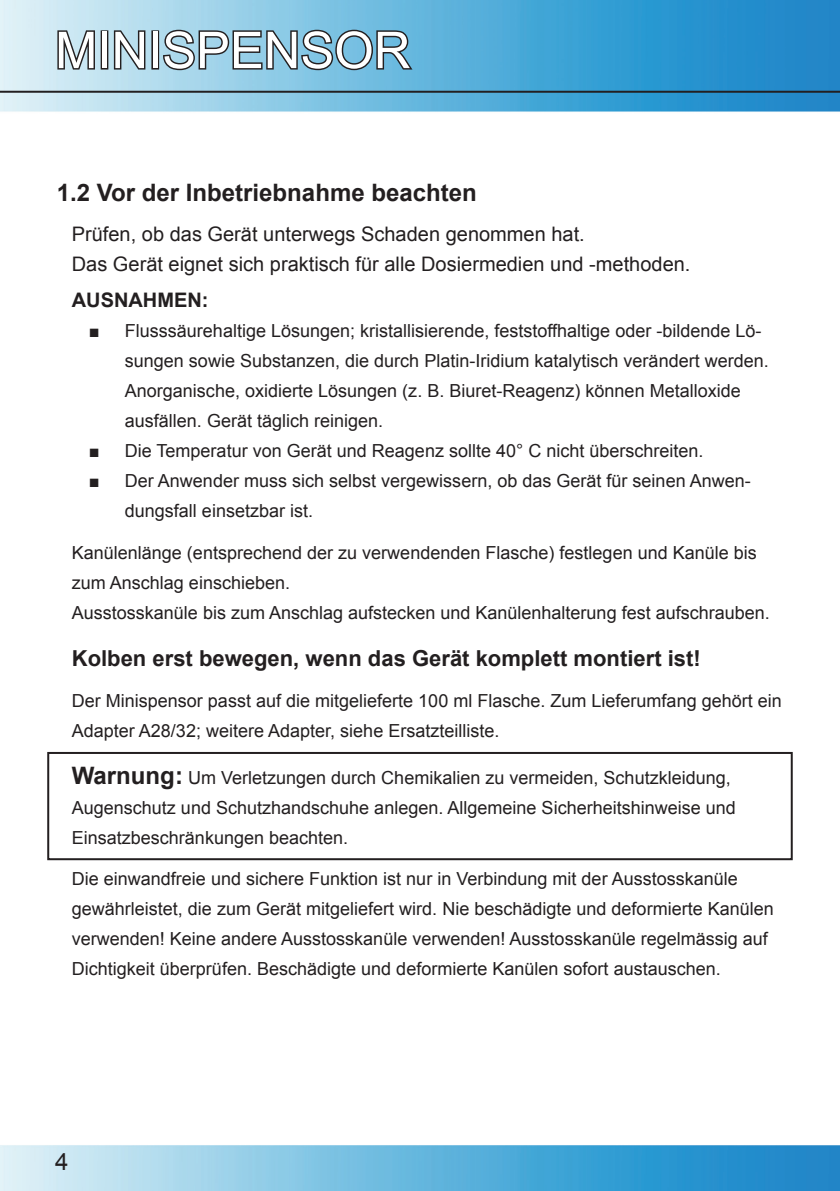
<style>
.page{position:relative;width:840px;height:1191px;background:#fff}
.page>*{position:absolute;margin:0;border:0;box-sizing:border-box;transform-origin:0 0}
.t1{font:50.8px "Arial";color:#fff}
.t2{font:700 24px "Arial";color:#231f20}
.t3{font:24px "Arial";color:#231f20}
.t4{font:700 22px "Arial";color:#231f20}
.t5{font:20px/30px "Arial";color:#231f20}
.t6{font:700 20px "Arial";color:#231f20}
.t7{font:18px/30px "Arial";color:#231f20}
.s1{font-weight:700;font-size:24px}
</style>
<div class="page">
<img style="left:0;top:0;width:839px;height:1191px">
<hr style="left:0;top:91px;width:839px;height:2px;background:#231f20">
<svg style="left:56px;top:20px;width:40px;height:53px"></svg>
<div style="left:101px;top:30px;width:7px;height:40px;border:3px solid #231f20"></div>
<svg style="left:112px;top:29px;width:35px;height:42px"></svg>
<div style="left:151px;top:30px;width:8px;height:40px;border:3px solid #231f20"></div>
<svg style="left:162px;top:28px;width:253px;height:44px"></svg>
<div style="left:47px;top:752px;width:745px;height:108px;border:2px solid #231f20"></div>
<h1 class="t1" style="left:55px;top:17px;width:356px">MINISPENSOR</h1>
<h2 class="t2" style="left:57px;top:176px;width:421px">1.2 Vor der Inbetriebnahme beachten</h2>
<p class="t5" style="left:72px;top:220px;width:620px">Prüfen, ob das Gerät unterwegs Schaden genommen hat.<br>Das Gerät eignet sich praktisch für alle Dosiermedien und -methoden.</p>
<p class="t6" style="left:72px;top:287px;width:138px">AUSNAHMEN:</p>
<p class="t7" style="left:125px;top:316px;width:645px;text-indent:-36px">■ Flusssäurehaltige Lösungen; kristallisierende, feststoffhaltige oder -bildende Lö&shy;sungen sowie Substanzen, die durch Platin-Iridium katalytisch verändert werden.<br>Anorganische, oxidierte Lösungen (z. B. Biuret-Reagenz) können Metalloxide ausfällen. Gerät täglich reinigen.</p>
<p class="t7" style="left:89px;top:436px;width:616px">■ Die Temperatur von Gerät und Reagenz sollte 40° C nicht überschreiten.</p>
<p class="t7" style="left:125px;top:466px;width:627px;text-indent:-36px">■ Der Anwender muss sich selbst vergewissern, ob das Gerät für seinen Anwen&shy;dungsfall einsetzbar ist.</p>
<p class="t7" style="left:72px;top:537px;width:699px">Kanülenlänge (entsprechend der zu verwendenden Flasche) festlegen und Kanüle bis zum Anschlag einschieben.<br>Ausstosskanüle bis zum Anschlag aufstecken und Kanülenhalterung fest aufschrauben.</p>
<p class="t4" style="left:72px;top:643px;width:630px">Kolben erst bewegen, wenn das Gerät komplett montiert ist!</p>
<p class="t7" style="left:72px;top:686px;width:711px">Der Minispensor passt auf die mitgelieferte 100 ml Flasche. Zum Lieferumfang gehört ein<br>Adapter A28/32; weitere Adapter, siehe Ersatzteilliste.</p>
<p class="t7" style="left:72px;top:763px;width:665px"><span class="s1">Warnung:</span> Um Verletzungen durch Chemikalien zu vermeiden, Schutzkleidung,<br>Augenschutz und Schutzhandschuhe anlegen. Allgemeine Sicherheitshinweise und<br>Einsatzbeschränkungen beachten.</p>
<p class="t7" style="left:72px;top:864px;width:703px">Die einwandfreie und sichere Funktion ist nur in Verbindung mit der Ausstosskanüle gewährleistet, die zum Gerät mitgeliefert wird. Nie beschädigte und deformierte Kanülen verwenden! Keine andere Ausstosskanüle verwenden! Ausstosskanüle regelmässig auf Dichtigkeit überprüfen. Beschädigte und deformierte Kanülen sofort austauschen.</p>
<h2 class="t3" style="left:55px;top:1145px;width:15px">4</h2>
</div>
